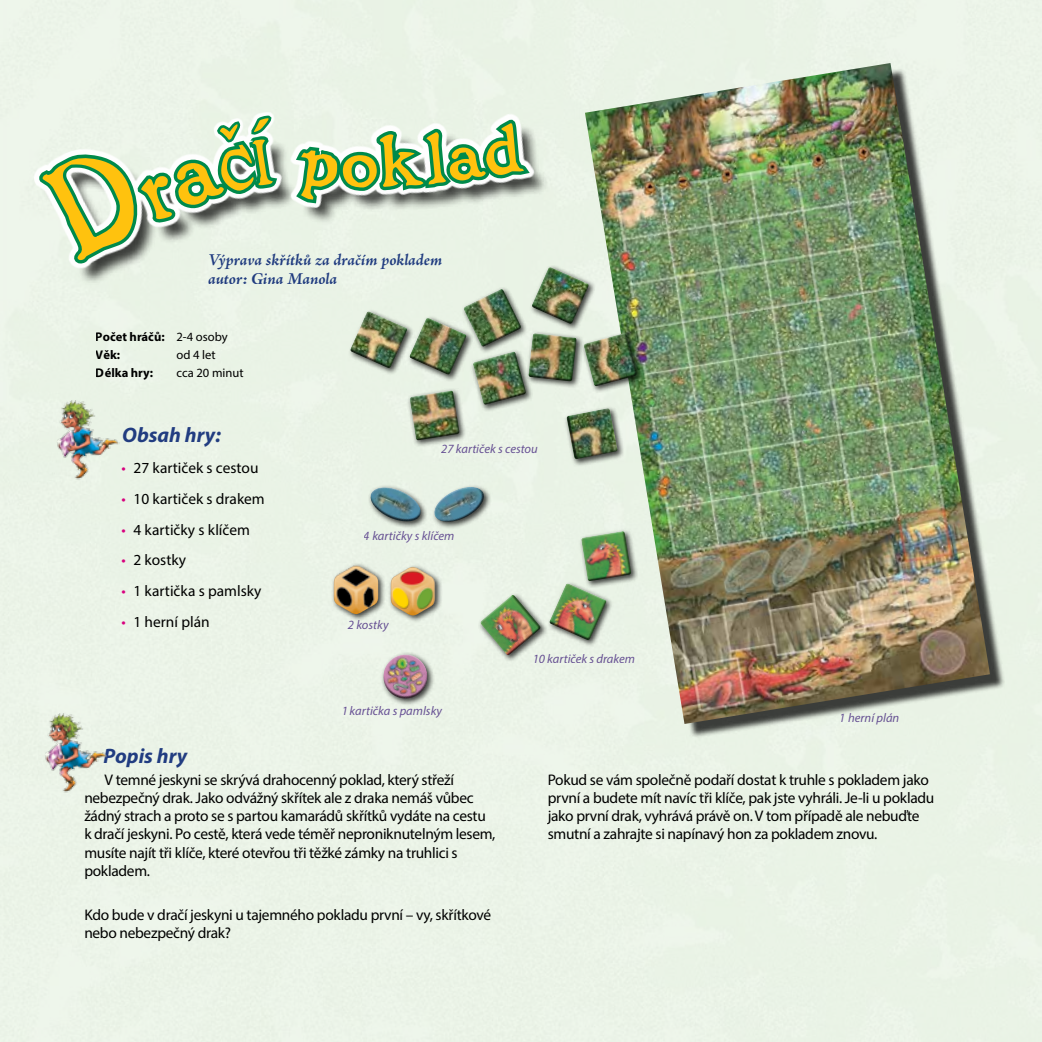
<style>
.page{position:relative;width:1042px;height:1042px;background:#fff}
.page>*{position:absolute;margin:0;border:0;box-sizing:border-box;transform-origin:0 0}
.t1{font:63px "Buccaneer";color:#ffc20e}
.t2{font:italic 700 21px "Myriad Pro";color:#25408f}
.t3{font:italic 700 16.8px/18.9px "Adobe Jenson Pro";letter-spacing:-.005em;color:#25408f}
.t4{font:15.4px/18.2px "Myriad Pro";letter-spacing:-.02em;color:#000}
.t5{font:15.4px "Myriad Pro";color:#000}
.t6{font:italic 12.6px "Myriad Pro";color:#7156a4}
.t7{font:700 12.6px/18.2px "Myriad Pro";color:#000}
.t8{font:12.6px "Myriad Pro";color:#000}
.s1{font-weight:400}
.s2{color:#ec008c}
</style>
<div class="page">
<div style="left:590px;top:68px;width:414px;height:671px;background:#000;opacity:.75"></div>
<img style="left:585px;top:63px;width:405px;height:661px">
<img style="left:40px;top:712px;width:70px;height:82px">
<img style="left:52px;top:461px;width:71px;height:19px">
<div style="left:29px;top:30px;width:507px;height:280px;background:#ebf4e8"></div>
<div style="left:564px;top:405px;width:61px;height:61px;background:#000;opacity:.75"></div>
<div style="left:578px;top:528px;width:61px;height:61px;background:#000;opacity:.75"></div>
<div style="left:581px;top:330px;width:63px;height:64px;background:#000;opacity:.75"></div>
<svg style="left:364px;top:478px;width:269px;height:229px;background:#d2dbcd"></svg>
<div style="left:388px;top:564px;width:55px;height:59px;background:#000;opacity:.75"></div>
<img style="left:390px;top:567px;width:45px;height:49px">
<div style="left:331px;top:563px;width:55px;height:58px;background:#000;opacity:.75"></div>
<img style="left:333px;top:565px;width:45px;height:49px">
<svg style="left:33px;top:65px;width:606px;height:396px;background:#c7d8c6"></svg>
<h1 class="t1" style="left:342px;top:134px;width:40px">o</h1>
<p class="t3" style="left:208px;top:251px;width:236px">Výprava skřítků za dračím pokladem autor: Gina Manola</p>
<p class="t7" style="left:96px;top:327px;width:133px">Počet hráčů: <span class="s1">2-4 osoby<br></span>Věk:</p>
<p class="t8" style="left:176px;top:347px;width:41px">od 4 let</p>
<p class="t7" style="left:96px;top:363px;width:59px">Délka hry:</p>
<p class="t8" style="left:176px;top:365px;width:69px">cca 20 minut</p>
<h2 class="t2" style="left:122px;top:421px;width:100px">Obsah hry:</h2>
<p class="t5" style="left:122px;top:458px;width:138px"><span class="s2">•</span> 27 kartiček s cestou</p>
<p class="t5" style="left:122px;top:489px;width:145px"><span class="s2">•</span> 10 kartiček s drakem</p>
<p class="t5" style="left:122px;top:520px;width:130px"><span class="s2">•</span> 4 kartičky s klíčem</p>
<p class="t4" style="left:122px;top:551px;width:66px"><span class="s2">•</span> 2 kostky</p>
<p class="t5" style="left:122px;top:581px;width:141px"><span class="s2">•</span> 1 kartička s pamlsky</p>
<p class="t5" style="left:122px;top:612px;width:90px"><span class="s2">•</span> 1 herní plán</p>
<p class="t6" style="left:441px;top:441px;width:98px">27 kartiček s cestou</p>
<p class="t6" style="left:364px;top:528px;width:92px">4 kartičky s klíčem</p>
<p class="t6" style="left:348px;top:616px;width:42px">2 kostky</p>
<p class="t6" style="left:341px;top:703px;width:102px">1 kartička s pamlsky</p>
<p class="t6" style="left:532px;top:650px;width:104px">10 kartiček s drakem</p>
<p class="t6" style="left:839px;top:710px;width:61px">1 herní plán</p>
<h2 class="t2" style="left:104px;top:742px;width:85px">Popis hry</h2>
<p class="t4" style="left:84px;top:770px;width:413px;text-indent:20px">V temné jeskyni se skrývá drahocenný poklad, který střeží nebezpečný drak. Jako odvážný skřítek ale z draka nemáš vůbec žádný strach a proto se s partou kamarádů skřítků vydáte na cestu k dračí jeskyni. Po cestě, která vede téměř neproniknutelným lesem, musíte najít tři klíče, které otevřou tři těžké zámky na truhlici s pokladem.</p>
<p class="t4" style="left:84px;top:905px;width:408px">Kdo bude v dračí jeskyni u tajemného pokladu první – vy, skřítkové nebo nebezpečný drak?</p>
<p class="t4" style="left:548px;top:770px;width:388px">Pokud se vám společně podaří dostat k truhle s pokladem jako první a budete mít navíc tři klíče, pak jste vyhráli. Je-li u pokladu jako první drak, vyhrává právě on. V tom případě ale nebuďte smutní a zahrajte si napínavý hon za pokladem znovu.</p>
</div>
